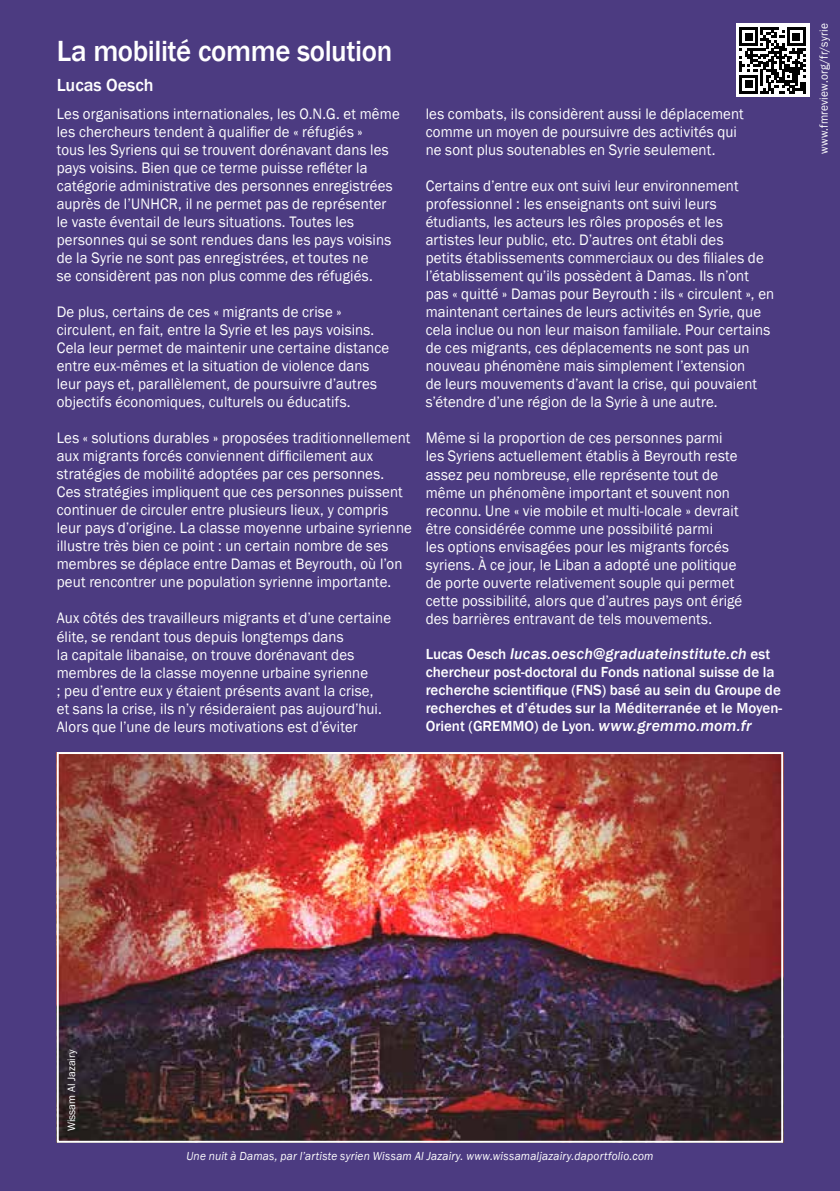
<style>
.page{position:relative;width:840px;height:1191px;background:#fff}
.page>*{position:absolute;margin:0;border:0;box-sizing:border-box;transform-origin:0 0}
.t1{font:500 30px "Franklin Gothic";letter-spacing:-.015em;color:#fff;scale:.96 1}
.t2{font:500 18px "Franklin Gothic";color:#fff}
.t3{font:italic 500 16px "Franklin Gothic";letter-spacing:.015em;color:#fff}
.t4{font:15.6px/18px "Franklin Gothic";letter-spacing:.01em;color:#fff;scale:.95 1}
.t5{font:500 15px/18px "Franklin Gothic";color:#fff}
.t6{font:italic 12px "Franklin Gothic";letter-spacing:.02em;color:#fff;scale:.95 1}
.t7{font:12px "Franklin Gothic";letter-spacing:.02em;color:#fff;scale:.95 1}
.t8{font:11px "Franklin Gothic";color:#fff}
.s1{font-style:normal;font-size:15px}
.s2{font-style:italic;font-size:16px}
</style>
<div class="page">
<div style="left:0;top:0;width:839px;height:1191px;background:#4c3b81"></div>
<img style="left:60px;top:755px;width:719px;height:384px">
<div style="left:57px;top:752px;width:725px;height:390px;border:2px solid #fff"></div>
<div style="left:735px;top:23px;width:73px;height:74px;background:#fff"></div>
<svg style="left:739px;top:27px;width:66px;height:66px"></svg>
<h1 class="t1" style="left:57px;top:33px;width:351px">La mobilité comme solution</h1>
<p class="t2" style="left:57px;top:73px;width:98px">Lucas Oesch</p>
<p class="t4" style="left:57px;top:105px;width:362px">Les organisations internationales, les O.N.G. et même les chercheurs tendent à qualifier de « réfugiés »<br>tous les Syriens qui se trouvent dorénavant dans les pays voisins. Bien que ce terme puisse refléter la catégorie administrative des personnes enregistrées auprès de l’UNHCR, il ne permet pas de représenter le vaste éventail de leurs situations. Toutes les personnes qui se sont rendues dans les pays voisins de la Syrie ne sont pas enregistrées, et toutes ne<br>se considèrent pas non plus comme des réfugiés.</p>
<p class="t4" style="left:57px;top:303px;width:351px">De plus, certains de ces « migrants de crise » circulent, en fait, entre la Syrie et les pays voisins.<br>Cela leur permet de maintenir une certaine distance entre eux-mêmes et la situation de violence dans leur pays et, parallèlement, de poursuivre d’autres objectifs économiques, culturels ou éducatifs.</p>
<p class="t4" style="left:57px;top:429px;width:375px">Les « solutions durables » proposées traditionnellement aux migrants forcés conviennent difficilement aux stratégies de mobilité adoptées par ces personnes.<br>Ces stratégies impliquent que ces personnes puissent continuer de circuler entre plusieurs lieux, y compris leur pays d’origine. La classe moyenne urbaine syrienne illustre très bien ce point : un certain nombre de ses membres se déplace entre Damas et Beyrouth, où l’on peut rencontrer une population syrienne importante.</p>
<p class="t4" style="left:57px;top:609px;width:353px">Aux côtés des travailleurs migrants et d’une certaine élite, se rendant tous depuis longtemps dans<br>la capitale libanaise, on trouve dorénavant des membres de la classe moyenne urbaine syrienne<br>; peu d’entre eux y étaient présents avant la crise,<br>et sans la crise, ils n’y résideraient pas aujourd’hui.<br>Alors que l’une de leurs motivations est d’éviter</p>
<p class="t4" style="left:425px;top:105px;width:336px">les combats, ils considèrent aussi le déplacement comme un moyen de poursuivre des activités qui ne sont plus soutenables en Syrie seulement.</p>
<p class="t4" style="left:425px;top:177px;width:368px">Certains d’entre eux ont suivi leur environnement professionnel : les enseignants ont suivi leurs étudiants, les acteurs les rôles proposés et les artistes leur public, etc. D’autres ont établi des<br>petits établissements commerciaux ou des filiales de l’établissement qu’ils possèdent à Damas. Ils n’ont pas « quitté » Damas pour Beyrouth : ils « circulent », en maintenant certaines de leurs activités en Syrie, que cela inclue ou non leur maison familiale. Pour certains de ces migrants, ces déplacements ne sont pas un nouveau phénomène mais simplement l’extension<br>de leurs mouvements d’avant la crise, qui pouvaient s’étendre d’une région de la Syrie à une autre.</p>
<p class="t4" style="left:425px;top:429px;width:335px">Même si la proportion de ces personnes parmi les Syriens actuellement établis à Beyrouth reste assez peu nombreuse, elle représente tout de même un phénomène important et souvent non reconnu. Une « vie mobile et multi-locale » devrait être considérée comme une possibilité parmi<br>les options envisagées pour les migrants forcés syriens. À ce jour, le Liban a adopté une politique de porte ouverte relativement souple qui permet cette possibilité, alors que d’autres pays ont érigé des barrières entravant de tels mouvements.</p>
<p class="t3" style="left:425px;top:644px;width:346px"><span class="s1">Lucas Oesch</span> lucas.oesch@graduateinstitute.ch <span class="s1">est</span></p>
<p class="t5" style="left:425px;top:663px;width:358px">chercheur post-doctoral du Fonds national suisse de la recherche scientifique (FNS) basé au sein du Groupe de recherches et d’études sur la Méditerranée et le Moyen-Orient (GREMMO) de Lyon. <span class="s2">www.gremmo.mom.fr</span></p>
<p class="t7" style="left:815px;top:154px;width:139px;rotate:-90deg">www.fmreview.org/fr/syrie</p>
<p class="t8" style="left:65px;top:1131px;width:83px;rotate:-90deg">Wissam Al Jazairy</p>
<p class="t6" style="left:186px;top:1148px;width:493px">Une nuit à Damas, par l’artiste syrien Wissam Al Jazairy. www.wissamaljazairy.daportfolio.com</p>
</div>
